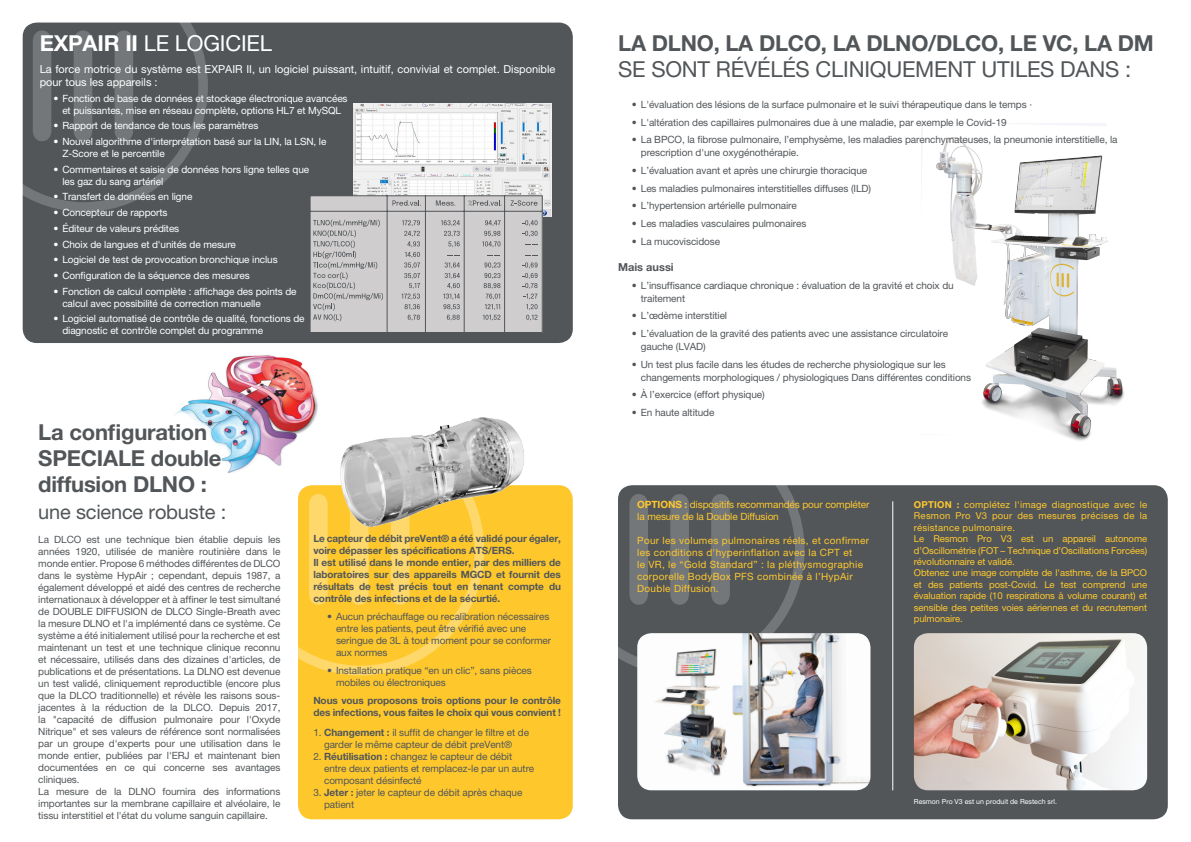
<style>
.page{position:relative;width:1191px;height:842px;background:#fff}
.page>*{position:absolute;margin:0;border:0;box-sizing:border-box;transform-origin:0 0}
.t1{font:700 22px/26.4px "Helvetica Neue LT Pro";letter-spacing:-.01em;color:#525659}
.t2{font:22px "Helvetica Neue LT Pro";letter-spacing:-.01em;color:#525659}
.t3{font:22px "Helvetica Neue LT Pro";letter-spacing:-.01em;color:#fff}
.t4{font:20px "Helvetica Neue LT Pro";letter-spacing:-.01em;color:#525659}
.t5{font:11px/13.2px "Helvetica Neue LT Pro";color:#fff}
.t6{font:700 11px "Helvetica Neue LT Pro";color:#525659}
.t7{font:10px/12px "Helvetica Neue LT Pro";letter-spacing:-.01em;color:#525659}
.t8{font:10px/12px "Helvetica Neue LT Pro";letter-spacing:-.01em;color:#fff}
.t9{font:700 10px/12px "Helvetica Neue LT Pro";letter-spacing:-.01em;color:#525659}
.t10{font:10px/12px "Helvetica Neue LT Pro";letter-spacing:.03em;color:#fec82d}
.t11{font:10px/12px "Helvetica Neue LT Pro";letter-spacing:-.01em;color:#fec82d}
.t12{font:9.5px/11.4px "Helvetica Neue LT Pro";letter-spacing:-.01em;color:#fec82d;text-align:justify}
.t13{font:7px "Helvetica Neue LT Pro";color:#fff}
.s1{font-weight:700}
</style>
<div class="page">
<img style="left:921px;top:124px;width:203px;height:317px">
<img style="left:174px;top:355px;width:144px;height:118px">
<div style="left:23px;top:23px;width:550px;height:320px;background:#525659;border-radius:14px"></div>
<img style="left:353px;top:103px;width:198px;height:113px">
<div style="left:618px;top:485px;width:549px;height:334px;background:#525659;border-radius:14px"></div>
<svg style="left:565px;top:485px;width:239px;height:182px"></svg>
<svg style="left:629px;top:494px;width:19px;height:111px"></svg>
<svg style="left:670px;top:494px;width:19px;height:111px"></svg>
<div style="left:711px;top:494px;width:19px;height:111px;background:#737779"></div>
<svg style="left:22px;top:22px;width:186px;height:190px"></svg>
<div style="left:33px;top:31px;width:18px;height:110px;background:#737779"></div>
<div style="left:74px;top:31px;width:18px;height:110px;background:#737779"></div>
<div style="left:115px;top:31px;width:18px;height:110px;background:#737779"></div>
<img style="left:914px;top:633px;width:233px;height:157px">
<img style="left:637px;top:633px;width:233px;height:157px">
<svg style="left:310px;top:195px;width:233px;height:138px"></svg>
<hr style="left:892px;top:501px;width:1px;height:289px;background:#fff">
<div style="left:298px;top:485px;width:275px;height:334px;background:#fec82d;border-radius:14px"></div>
<svg style="left:236px;top:424px;width:248px;height:251px"></svg>
<svg style="left:309px;top:494px;width:19px;height:111px"></svg>
<svg style="left:350px;top:547px;width:18px;height:58px"></svg>
<svg style="left:391px;top:547px;width:18px;height:58px"></svg>
<img style="left:327px;top:417px;width:210px;height:130px">
<p class="t3" style="left:40px;top:30px;width:234px"><span class="s1">EXPAIR II</span> LE LOGICIEL</p>
<p class="t5" style="left:40px;top:62px;width:517px">La force motrice du système est EXPAIR II, un logiciel puissant, intuitif, convivial et complet. Disponible pour tous les appareils :</p>
<p class="t8" style="left:53px;top:92px;width:296px;text-align:center">• Fonction de base de données et stockage électronique avancées et puissantes, mise en réseau complète, options HL7 et MySQL</p>
<p class="t8" style="left:53px;top:120px;width:206px">• Rapport de tendance de tous les paramètres</p>
<p class="t8" style="left:62px;top:135px;width:265px;text-indent:-9px">• Nouvel algorithme d'interprétation basé sur la LIN, la LSN, le<br>Z-Score et le percentile</p>
<p class="t8" style="left:62px;top:163px;width:248px;text-indent:-9px">• Commentaires et saisie de données hors ligne telles que les gaz du sang artériel</p>
<p class="t8" style="left:53px;top:191px;width:140px">• Transfert de données en ligne</p>
<p class="t8" style="left:53px;top:206px;width:116px">• Concepteur de rapports</p>
<p class="t8" style="left:53px;top:222px;width:127px">• Éditeur de valeurs prédites</p>
<p class="t8" style="left:53px;top:238px;width:184px">• Choix de langues et d'unités de mesure</p>
<p class="t8" style="left:53px;top:253px;width:226px">• Logiciel de test de provocation bronchique inclus</p>
<p class="t8" style="left:53px;top:269px;width:198px">• Configuration de la séquence des mesures</p>
<p class="t8" style="left:62px;top:285px;width:236px;text-indent:-9px">• Fonction de calcul complète : affichage des points de calcul avec possibilité de correction manuelle</p>
<p class="t8" style="left:62px;top:312px;width:244px;text-indent:-9px">• Logiciel automatisé de contrôle de qualité, fonctions de diagnostic et contrôle complet du programme</p>
<p class="t1" style="left:38px;top:418px;width:185px">La configuration<br>SPECIALE double diffusion DLNO :</p>
<p class="t4" style="left:38px;top:500px;width:189px">une science robuste :</p>
<p class="t7" style="left:38px;top:534px;width:244px;text-align:justify">La DLCO est une technique bien établie depuis les années 1920, utilisée de manière routinière dans le monde entier. Propose 6 méthodes différentes de DLCO dans le système HypAir ; cependant, depuis 1987, a également développé et aidé des centres de recherche internationaux à développer et à affiner le test simultané de DOUBLE DIFFUSION de DLCO Single-Breath avec la mesure DLNO et l'a implémenté dans ce système. Ce système a été initialement utilisé pour la recherche et est maintenant un test et une technique clinique reconnu et nécessaire, utilisés dans des dizaines d'articles, de publications et de présentations. La DLNO est devenue un test validé, cliniquement reproductible (encore plus que la DLCO traditionnelle) et révèle les raisons sous&shy;jacentes à la réduction de la DLCO. Depuis 2017, la "capacité de diffusion pulmonaire pour l'Oxyde Nitrique" et ses valeurs de référence sont normalisées par un groupe d'experts pour une utilisation dans le monde entier, publiées par l'ERJ et maintenant bien documentées en ce qui concerne ses avantages cliniques.</p>
<p class="t7" style="left:38px;top:786px;width:244px;text-align:justify">La mesure de la DLNO fournira des informations importantes sur la membrane capillaire et alvéolaire, le tissu interstitiel et l'état du volume sanguin capillaire.</p>
<p class="t9" style="left:313px;top:533px;width:249px">Le capteur de débit preVent® a été validé pour égaler, voire dépasser les spécifications ATS/ERS.</p>
<p class="t9" style="left:313px;top:557px;width:249px;text-align:justify">Il est utilisé dans le monde entier, par des milliers de laboratoires sur des appareils MGCD et fournit des résultats de test précis tout en tenant compte du contrôle des infections et de la sécurtié.</p>
<p class="t7" style="left:336px;top:610px;width:217px;text-indent:-9px">• Aucun préchauffage ou recalibration nécessaires entre les patients, peut être vérifié avec une seringue de 3L à tout moment pour se conformer aux normes</p>
<p class="t7" style="left:336px;top:664px;width:197px;text-indent:-9px">• Installation pratique “en un clic”, sans pièces mobiles ou électroniques</p>
<p class="t9" style="left:313px;top:694px;width:249px">Nous vous proposons trois options pour le contrôle des infections, vous faites le choix qui vous convient !</p>
<p class="t7" style="left:324px;top:726px;width:206px;text-indent:-11px">1. <span class="s1">Changement :</span> il suffit de changer le filtre et de garder le même capteur de débit preVent®</p>
<p class="t7" style="left:324px;top:750px;width:212px;text-indent:-11px">2. <span class="s1">Réutilisation :</span> changez le capteur de débit entre deux patients et remplacez-le par un autre composant désinfecté</p>
<p class="t7" style="left:324px;top:786px;width:200px;text-indent:-11px">3. <span class="s1">Jeter :</span> jeter le capteur de débit après chaque patient</p>
<p class="t1" style="left:618px;top:29px;width:537px">LA DLNO, LA DLCO, LA DLNO/DLCO, LE VC, LA DM</p>
<p class="t2" style="left:618px;top:56px;width:514px">SE SONT RÉVÉLÉS CLINIQUEMENT UTILES DANS :</p>
<p class="t7" style="left:632px;top:98px;width:402px">• L'évaluation des lésions de la surface pulmonaire et le suivi thérapeutique dans le temps ·</p>
<p class="t7" style="left:632px;top:116px;width:376px">• L'altération des capillaires pulmonaires due à une maladie, par exemple le Covid-19</p>
<p class="t7" style="left:641px;top:133px;width:478px;line-height:13px;text-indent:-9px">• La BPCO, la fibrose pulmonaire, l’emphysème, les maladies parenchymateuses, la pneumonie interstitielle, la prescription d'une oxygénothérapie.</p>
<p class="t7" style="left:632px;top:164px;width:237px">• L’évaluation avant et après une chirurgie thoracique</p>
<p class="t7" style="left:632px;top:182px;width:241px">• Les maladies pulmonaires interstitielles diffuses (ILD)</p>
<p class="t7" style="left:632px;top:200px;width:166px">• L’hypertension artérielle pulmonaire</p>
<p class="t7" style="left:632px;top:217px;width:176px">• Les maladies vasculaires pulmonaires</p>
<p class="t7" style="left:632px;top:235px;width:90px">• La mucoviscidose</p>
<p class="t6" style="left:618px;top:260px;width:57px">Mais aussi</p>
<p class="t7" style="left:641px;top:279px;width:314px;line-height:13px;text-indent:-9px">• L’insuffisance cardiaque chronique : évaluation de la gravité et choix du traitement</p>
<p class="t7" style="left:632px;top:310px;width:97px">• L’œdème interstitiel</p>
<p class="t7" style="left:641px;top:327px;width:309px;line-height:13px;text-indent:-9px">• L’évaluation de la gravité des patients avec une assistance circulatoire gauche (LVAD)</p>
<p class="t7" style="left:641px;top:358px;width:332px;line-height:13px;text-indent:-9px">• Un test plus facile dans les études de recherche physiologique sur les changements morphologiques / physiologiques Dans différentes conditions</p>
<p class="t7" style="left:632px;top:389px;width:134px">• À l’exercice (effort physique)</p>
<p class="t7" style="left:632px;top:406px;width:84px">• En haute altitude</p>
<p class="t11" style="left:637px;top:499px;width:234px"><span class="s1">OPTIONS :</span> dispositifs recommandés pour compléter la mesure de la Double Diffusion</p>
<p class="t10" style="left:637px;top:535px;width:233px">Pour les volumes pulmonaires réels, et confirmer les conditions d'hyperinflation avec la CPT et<br>le VR, le “Gold Standard” : la pléthysmographie corporelle BodyBox PFS combinée à l’HypAir Double Diffusion.</p>
<p class="t12" style="left:914px;top:499px;width:235px"><span class="s1">OPTION :</span> complétez l'image diagnostique avec le Resmon Pro V3 pour des mesures précises de la résistance pulmonaire.</p>
<p class="t12" style="left:914px;top:533px;width:235px">Le Resmon Pro V3 est un appareil autonome d’Oscillométrie (FOT – Technique d’Oscillations Forcées) révolutionnaire et validé.</p>
<p class="t12" style="left:914px;top:567px;width:235px">Obtenez une image complète de l'asthme, de la BPCO et des patients post-Covid. Le test comprend une évaluation rapide (10 respirations à volume courant) et sensible des petites voies aériennes et du recrutement pulmonaire.</p>
<p class="t13" style="left:914px;top:797px;width:145px">Resmon Pro V3 est un produit de Restech srl.</p>
</div>
